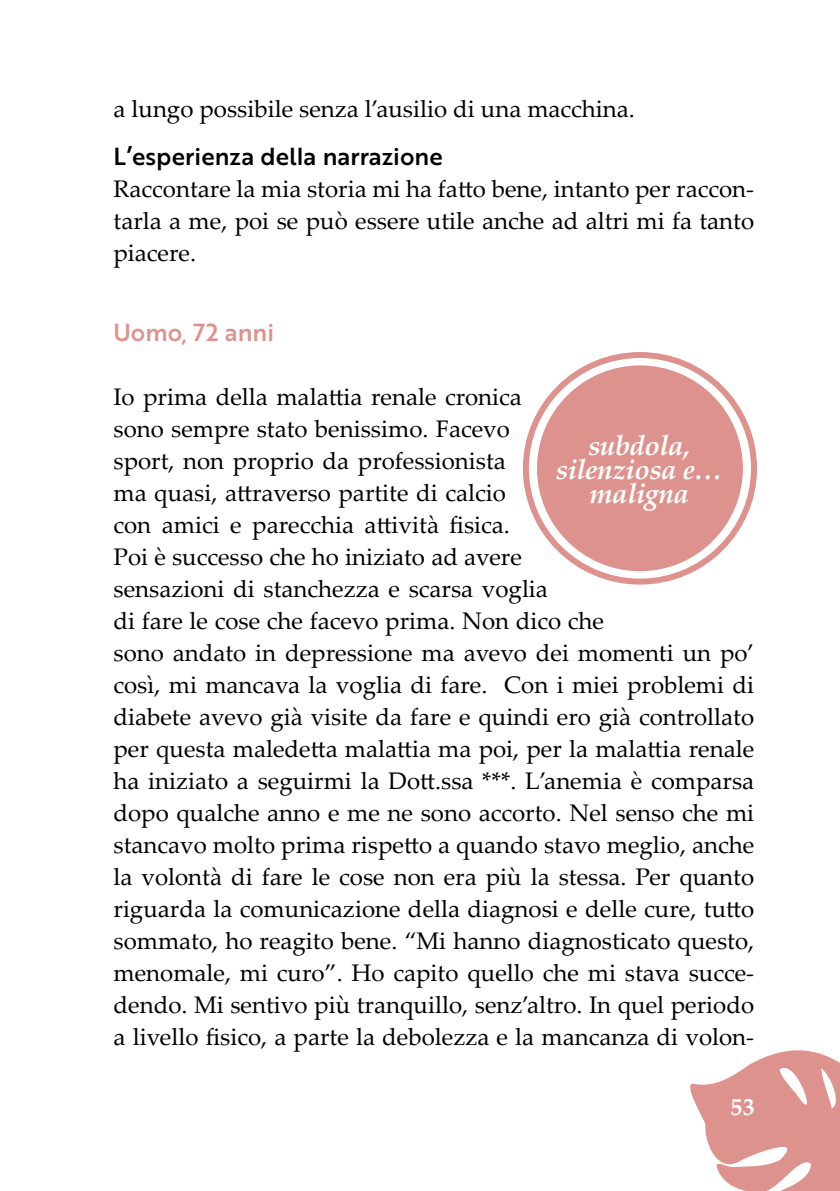
<style>
.page{position:relative;width:840px;height:1191px;background:#fff}
.page>*{position:absolute;margin:0;border:0;box-sizing:border-box;transform-origin:0 0}
.t1{font:italic 700 28px/24px "Palatino Linotype";letter-spacing:-.02em;color:#fff;text-align:center}
.t2{font:24px/32px "Palatino Linotype";color:#000;text-align:justify}
.t3{font:24px "Brother 1816 Medium";color:#000}
.t4{font:24px "Brother 1816 Medium";color:#dd928d}
.t5{font:700 24px "Palatino Linotype";color:#fff}
</style>
<div class="page">
<svg style="left:690px;top:1050px;width:149px;height:141px"></svg>
<svg style="left:529px;top:352px;width:228px;height:233px"></svg>
<div style="left:536px;top:365px;width:206px;height:206px;background:#dd928d;border-radius:50%"></div>
<div style="left:522px;top:352px;width:234px;height:232px;border:6px solid #dd928d;border-radius:50%"></div>
<p class="t2" style="left:113px;top:92px;width:522px">a lungo possibile senza l’ausilio di una macchina.</p>
<p class="t3" style="left:113px;top:138px;width:330px">L’esperienza della narrazione</p>
<p class="t2" style="left:113px;top:172px;width:642px">Raccontare la mia storia mi ha fatto bene, intanto per raccon&shy;tarla a me, poi se può essere utile anche ad altri mi fa tanto piacere.</p>
<p class="t4" style="left:113px;top:314px;width:162px">Uomo, 72 anni</p>
<p class="t2" style="left:113px;top:380px;width:642px;text-align:left">Io prima della malattia renale cronica<br>sono sempre stato benissimo. Facevo<br>sport, non proprio da professionista<br>ma quasi, attraverso partite di calcio<br>con amici e parecchia attività fisica.<br>Poi è successo che ho iniziato ad avere<br>sensazioni di stanchezza e scarsa voglia<br>di fare le cose che facevo prima. Non dico che<br>sono andato in depressione ma avevo dei momenti un po’ così, mi mancava la voglia di fare. Con i miei problemi di diabete avevo già visite da fare e quindi ero già controllato per questa maledetta malattia ma poi, per la malattia renale ha iniziato a seguirmi la Dott.ssa ***. L’anemia è comparsa dopo qualche anno e me ne sono accorto. Nel senso che mi stancavo molto prima rispetto a quando stavo meglio, anche la volontà di fare le cose non era più la stessa. Per quanto riguarda la comunicazione della diagnosi e delle cure, tutto sommato, ho reagito bene. “Mi hanno diagnosticato questo, menomale, mi curo”. Ho capito quello che mi stava succe&shy;dendo. Mi sentivo più tranquillo, senz’altro. In quel periodo a livello fisico, a parte la debolezza e la mancanza di volon-</p>
<p class="t1" style="left:555px;top:432px;width:168px">subdola, silenziosa e… maligna</p>
<p class="t5" style="left:730px;top:1089px;width:25px">53</p>
</div>
